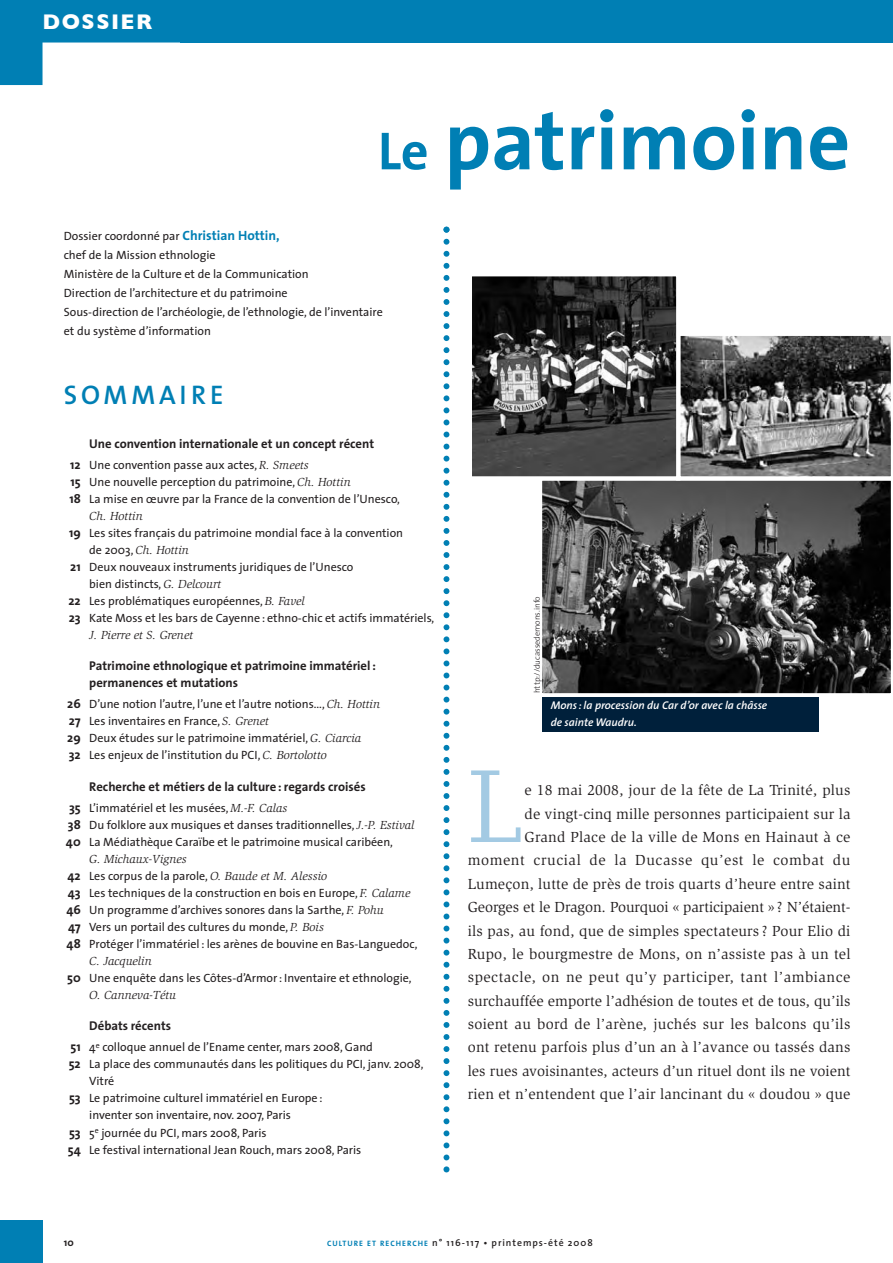
<style>
.page{position:relative;width:893px;height:1263px;background:#fff}
.page>*{position:absolute;margin:0;border:0;box-sizing:border-box;transform-origin:0 0}
.t1{font:119.4px "Joanna";color:#a3cae3}
.t2{font:700 84px "The Sans";color:#007fb4}
.t3{font:600 27px "The Sans";letter-spacing:.14em;color:#007fb4}
.t4{font:700 21.6px "Gill Sans";letter-spacing:.07em;color:#fff}
.t5{font:15px/23.4px "Slimbach";letter-spacing:.015em;color:#231f20;text-align:right}
.t6{font:700 12.75px/17px "The Sans";color:#231f20}
.t7{font:12px/17px "The Sans";color:#231f20}
.t8{font:italic 12px "Slimbach";color:#231f20}
.t9{font:italic 600 11.25px/17px "The Sans";color:#fff}
.t10{font:700 10.5px "The Sans";color:#231f20}
.t11{font:600 9.75px "The Sans";letter-spacing:.1em;color:#231f20}
.t12{font:300 8.25px "The Sans";color:#231f20}
.s1{font-size:54px}
.s2{font-weight:700;font-size:13.5px;color:#007fb4}
.s3{font-weight:700;font-size:12.75px}
.s4{font-family:"Slimbach";font-style:italic}
.s5{font-family:"The Sans";font-style:normal}
.s6{font-weight:700;font-size:7.8px;color:#007fb4}
</style>
<div class="page">
<svg style="left:443px;top:227px;width:6px;height:945px"></svg>
<div style="left:180px;top:0;width:713px;height:43px;background:#007fb4"></div>
<div style="left:0;top:1220px;width:43px;height:43px;background:#007fb4"></div>
<svg style="left:0;top:0;width:180px;height:85px"></svg>
<svg style="left:542px;top:480px;width:349px;height:214px;background:#404040"></svg>
<svg style="left:680px;top:335px;width:211px;height:142px;background:#646464"></svg>
<img style="left:473px;top:277px;width:202px;height:198px">
<div style="left:468px;top:272px;width:212px;height:208px;border:4px solid #fff"></div>
<div style="left:542px;top:697px;width:277px;height:34px;background:#00203b"></div>
<h3 class="t4" style="left:43px;top:9px;width:111px">DOSSIER</h3>
<h2 class="t2" style="left:378px;top:108px;width:474px"><span class="s1">Le</span> patrimoine</h2>
<p class="t7" style="left:64px;top:227px;width:320px;line-height:19.2px">Dossier coordonné par <span class="s2">Christian Hottin,<br></span>chef de la Mission ethnologie<br>Ministère de la Culture et de la Communication<br>Direction de l’architecture et du patrimoine<br>Sous-direction de l’archéologie, de l’ethnologie, de l’inventaire et du système d’information</p>
<h3 class="t3" style="left:64px;top:384px;width:161px">SOMMAIRE</h3>
<p class="t6" style="left:89px;top:436px;width:286px">Une convention internationale et un concept récent</p>
<p class="t7" style="left:69px;top:457px;width:332px"><span class="s3">12</span> Une convention passe aux actes, <span class="s4">R. Smeets<br></span><span class="s3">15</span> Une nouvelle perception du patrimoine, <span class="s4">Ch. Hottin<br></span><span class="s3">18</span> La mise en œuvre par la France de la convention de l’Unesco,</p>
<p class="t8" style="left:89px;top:511px;width:55px">Ch. Hottin</p>
<p class="t7" style="left:69px;top:526px;width:336px"><span class="s3">19</span> Les sites français du patrimoine mondial face à la convention</p>
<p class="t8" style="left:89px;top:545px;width:101px"><span class="s5">de 2003,</span> Ch. Hottin</p>
<p class="t7" style="left:70px;top:560px;width:285px"><span class="s3">21</span> Deux nouveaux instruments juridiques de l’Unesco</p>
<p class="t7" style="left:89px;top:577px;width:134px">bien distincts, <span class="s4">G. Delcourt</span></p>
<p class="t7" style="left:69px;top:594px;width:238px"><span class="s3">22</span> Les problématiques européennes, <span class="s4">B. Favel</span></p>
<p class="t7" style="left:69px;top:611px;width:367px"><span class="s3">23</span> Kate Moss et les bars de Cayenne : ethno-chic et actifs immatériels,</p>
<p class="t8" style="left:89px;top:630px;width:105px">J. Pierre et S. Grenet</p>
<p class="t6" style="left:89px;top:658px;width:288px">Patrimoine ethnologique et patrimoine immatériel : permanences et mutations</p>
<p class="t7" style="left:67px;top:697px;width:314px"><span class="s3">26</span> D’une notion l’autre, l’une et l’autre notions..., <span class="s4">Ch. Hottin </span><span class="s3">27</span> Les inventaires en France, <span class="s4">S. Grenet<br></span><span class="s3">29</span> Deux études sur le patrimoine immatériel, <span class="s4">G. Ciarcia<br></span><span class="s3">32</span> Les enjeux de l’institution du PCI, <span class="s4">C. Bortolotto</span></p>
<p class="t6" style="left:89px;top:779px;width:278px">Recherche et métiers de la culture : regards croisés</p>
<p class="t7" style="left:66px;top:801px;width:350px"><span class="s3">35</span> L’immatériel et les musées, <span class="s4">M.-F. Calas<br></span><span class="s3">38</span> Du folklore aux musiques et danses traditionnelles, <span class="s4">J.-P. Estival<br></span><span class="s3">40</span> La Médiathèque Caraïbe et le patrimoine musical caribéen,</p>
<p class="t8" style="left:89px;top:855px;width:99px">G. Michaux-Vignes</p>
<p class="t7" style="left:66px;top:869px;width:352px"><span class="s3">42</span> Les corpus de la parole, <span class="s4">O. Baude et M. Alessio<br></span><span class="s3">43</span> Les techniques de la construction en bois en Europe, <span class="s4">F. Calame </span><span class="s3">46</span> Un programme d’archives sonores dans la Sarthe, <span class="s4">F. Pohu<br></span><span class="s3">47</span> Vers un portail des cultures du monde, <span class="s4">P. Bois<br></span><span class="s3">48</span> Protéger l’immatériel : les arènes de bouvine en Bas-Languedoc,</p>
<p class="t8" style="left:89px;top:957px;width:64px">C. Jacquelin</p>
<p class="t7" style="left:67px;top:971px;width:346px"><span class="s3">50</span> Une enquête dans les Côtes-d’Armor : Inventaire et ethnologie,</p>
<p class="t8" style="left:89px;top:991px;width:88px">O. Canneva-Tétu</p>
<p class="t6" style="left:89px;top:1019px;width:83px">Débats récents</p>
<p class="t7" style="left:71px;top:1040px;width:304px"><span class="s3">51</span> 4<sup>e</sup> colloque annuel de l’Ename center, mars 2008, Gand</p>
<p class="t7" style="left:69px;top:1057px;width:356px"><span class="s3">52</span> La place des communautés dans les politiques du PCI, janv. 2008,</p>
<p class="t7" style="left:89px;top:1074px;width:26px">Vitré</p>
<p class="t7" style="left:69px;top:1091px;width:255px"><span class="s3">53</span> Le patrimoine culturel immatériel en Europe :</p>
<p class="t7" style="left:89px;top:1108px;width:203px">inventer son inventaire, nov. 2007, Paris</p>
<p class="t7" style="left:69px;top:1125px;width:199px"><span class="s3">53</span> 5<sup>e</sup> journée du PCI, mars 2008, Paris</p>
<p class="t7" style="left:68px;top:1142px;width:295px"><span class="s3">54</span> Le festival international Jean Rouch, mars 2008, Paris</p>
<p class="t12" style="left:534px;top:693px;width:98px;rotate:-90deg">http://ducassedemons.info</p>
<p class="t9" style="left:551px;top:697px;width:218px">Mons : la procession du Car d’or avec la châsse de sainte Waudru.</p>
<h1 class="t1" style="left:468px;top:763px;width:56px">L</h1>
<p class="t5" style="left:468px;top:780px;width:384px">e 18 mai 2008, jour de la fête de La Trinité, plus<br>de vingt-cinq mille personnes participaient sur la<br>Grand Place de la ville de Mons en Hainaut à ce moment crucial de la Ducasse qu’est le combat du Lumeçon, lutte de près de trois quarts d’heure entre saint Georges et le Dragon. Pourquoi « participaient » ? N’étaient&shy;ils pas, au fond, que de simples spectateurs ? Pour Elio di Rupo, le bourgmestre de Mons, on n’assiste pas à un tel spectacle, on ne peut qu’y participer, tant l’ambiance surchauffée emporte l’adhésion de toutes et de tous, qu’ils soient au bord de l’arène, juchés sur les balcons qu’ils ont retenu parfois plus d’un an à l’avance ou tassés dans les rues avoisinantes, acteurs d’un rituel dont ils ne voient rien et n’entendent que l’air lancinant du « doudou » que</p>
<p class="t10" style="left:64px;top:1238px;width:11px">10</p>
<p class="t11" style="left:327px;top:1239px;width:267px"><span class="s6">CULTURE ET RECHERCHE</span> n° 116-117 • printemps-été 2008</p>
</div>
